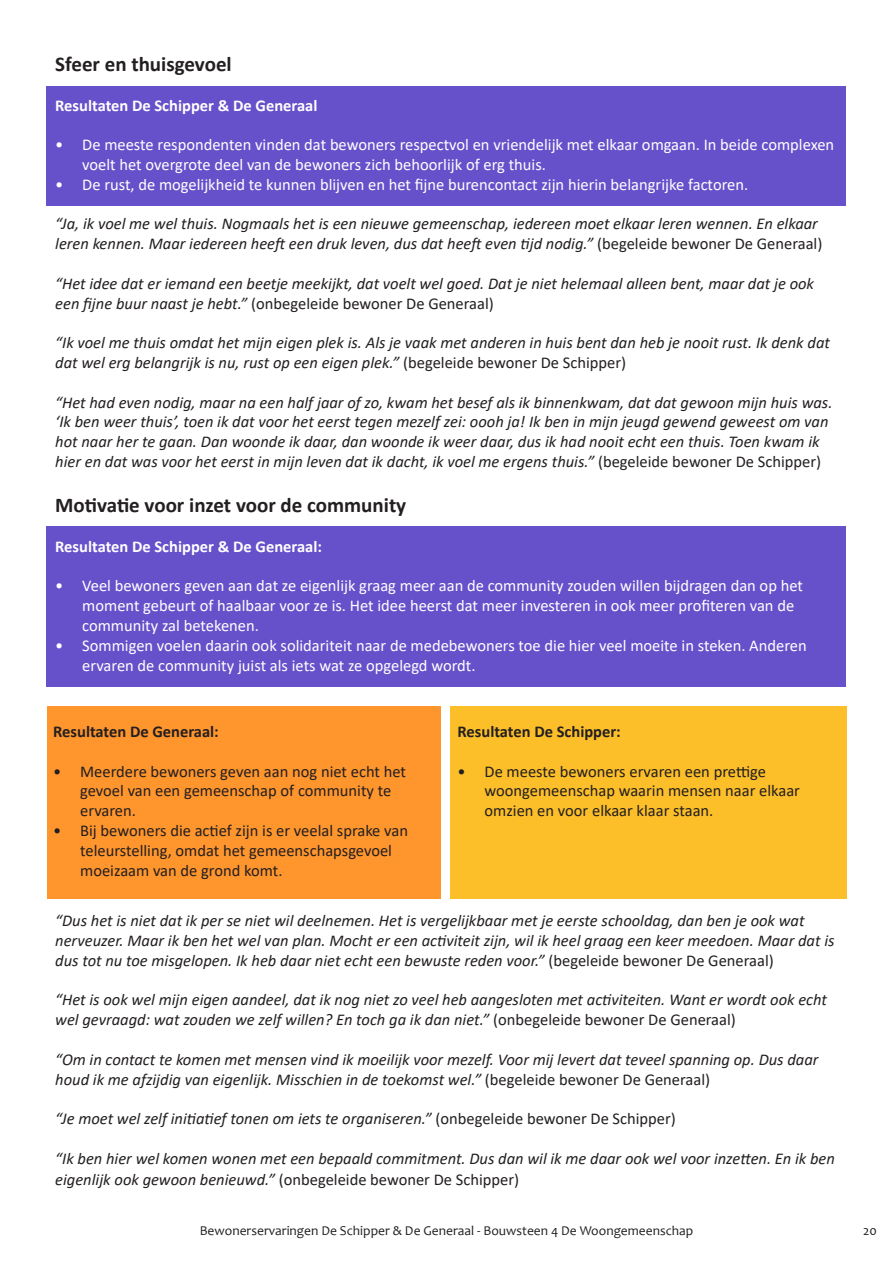
<style>
.page{position:relative;width:893px;height:1263px;background:#fff}
.page>*{position:absolute;margin:0;border:0;box-sizing:border-box;transform-origin:0 0}
.t1{font:700 21px "Calibri";color:#231f20}
.t2{font:italic 16.5px/19.8px "Calibri";color:#231f20}
.t3{font:16.5px/19.8px "Calibri";color:#fff}
.t4{font:16.5px/19.8px "Calibri";color:#231f20}
.t5{font:700 16.5px "Calibri";color:#fff}
.t6{font:700 16.5px "Calibri";color:#231f20}
.t7{font:13.5px "Candara";color:#231f20}
.s1{font-style:normal}
</style>
<div class="page">
<div style="left:47px;top:526px;width:799px;height:161px;background:#6751ca"></div>
<div style="left:47px;top:86px;width:799px;height:119px;background:#6751ca"></div>
<div style="left:450px;top:706px;width:396px;height:192px;background:#fcbf2a"></div>
<div style="left:47px;top:706px;width:394px;height:192px;background:#ff952d"></div>
<p class="t1" style="left:55px;top:49px;width:178px">Sfeer en thuisgevoel</p>
<p class="t5" style="left:55px;top:93px;width:264px">Resultaten De Schipper &amp; De Generaal</p>
<p class="t3" style="left:82px;top:134px;width:753px;text-indent:-27px">• De meeste respondenten vinden dat bewoners respectvol en vriendelijk met elkaar omgaan. In beide complexen voelt het overgrote deel van de bewoners zich behoorlijk of erg thuis.</p>
<p class="t3" style="left:55px;top:174px;width:694px">• De rust, de mogelijkheid te kunnen blijven en het fijne burencontact zijn hierin belangrijke factoren.</p>
<p class="t2" style="left:55px;top:213px;width:769px">“Ja, ik voel me wel thuis. Nogmaals het is een nieuwe gemeenschap, iedereen moet elkaar leren wennen. En elkaar leren kennen. Maar iedereen heeft een druk leven, dus dat heeft even tijd nodig.” <span class="s1">(begeleide bewoner De Generaal)</span></p>
<p class="t2" style="left:55px;top:273px;width:760px">“Het idee dat er iemand een beetje meekijkt, dat voelt wel goed. Dat je niet helemaal alleen bent, maar dat je ook een fijne buur naast je hebt.” <span class="s1">(onbegeleide bewoner De Generaal)</span></p>
<p class="t2" style="left:55px;top:332px;width:776px">“Ik voel me thuis omdat het mijn eigen plek is. Als je vaak met anderen in huis bent dan heb je nooit rust. Ik denk dat dat wel erg belangrijk is nu, rust op een eigen plek.” <span class="s1">(begeleide bewoner De Schipper)</span></p>
<p class="t2" style="left:55px;top:392px;width:779px">“Het had even nodig, maar na een half jaar of zo, kwam het besef als ik binnenkwam, dat dat gewoon mijn huis was. ‘Ik ben weer thuis’, toen ik dat voor het eerst tegen mezelf zei: oooh ja! Ik ben in mijn jeugd gewend geweest om van hot naar her te gaan. Dan woonde ik daar, dan woonde ik weer daar, dus ik had nooit echt een thuis. Toen kwam ik hier en dat was voor het eerst in mijn leven dat ik dacht, ik voel me ergens thuis.” <span class="s1">(begeleide bewoner De Schipper)</span></p>
<p class="t1" style="left:55px;top:490px;width:352px">Motivatie voor inzet voor de community</p>
<p class="t5" style="left:55px;top:534px;width:268px">Resultaten De Schipper &amp; De Generaal:</p>
<p class="t3" style="left:82px;top:575px;width:722px;text-indent:-27px">• Veel bewoners geven aan dat ze eigenlijk graag meer aan de community zouden willen bijdragen dan op het moment gebeurt of haalbaar voor ze is. Het idee heerst dat meer investeren in ook meer profiteren van de community zal betekenen.</p>
<p class="t3" style="left:82px;top:635px;width:726px;text-indent:-27px">• Sommigen voelen daarin ook solidariteit naar de medebewoners toe die hier veel moeite in steken. Anderen ervaren de community juist als iets wat ze opgelegd wordt.</p>
<p class="t6" style="left:53px;top:720px;width:167px">Resultaten De Generaal:</p>
<p class="t4" style="left:80px;top:761px;width:327px;text-indent:-27px">• Meerdere bewoners geven aan nog niet echt het gevoel van een gemeenschap of community te ervaren.</p>
<p class="t4" style="left:80px;top:820px;width:329px;text-indent:-27px">• Bij bewoners die actief zijn is er veelal sprake van teleurstelling, omdat het gemeenschapsgevoel moeizaam van de grond komt.</p>
<p class="t6" style="left:458px;top:720px;width:165px">Resultaten De Schipper:</p>
<p class="t4" style="left:484px;top:761px;width:317px;text-indent:-27px">• De meeste bewoners ervaren een prettige woongemeenschap waarin mensen naar elkaar omzien en voor elkaar klaar staan.</p>
<p class="t2" style="left:55px;top:910px;width:781px">“Dus het is niet dat ik per se niet wil deelnemen. Het is vergelijkbaar met je eerste schooldag, dan ben je ook wat nerveuzer. Maar ik ben het wel van plan. Mocht er een activiteit zijn, wil ik heel graag een keer meedoen. Maar dat is dus tot nu toe misgelopen. Ik heb daar niet echt een bewuste reden voor.” <span class="s1">(begeleide bewoner De Generaal)</span></p>
<p class="t2" style="left:55px;top:989px;width:773px">“Het is ook wel mijn eigen aandeel, dat ik nog niet zo veel heb aangesloten met activiteiten. Want er wordt ook echt wel gevraagd: wat zouden we zelf willen? En toch ga ik dan niet.” <span class="s1">(onbegeleide bewoner De Generaal)</span></p>
<p class="t2" style="left:55px;top:1049px;width:765px">“Om in contact te komen met mensen vind ik moeilijk voor mezelf. Voor mij levert dat teveel spanning op. Dus daar houd ik me afzijdig van eigenlijk. Misschien in de toekomst wel.” <span class="s1">(begeleide bewoner De Generaal)</span></p>
<p class="t2" style="left:55px;top:1108px;width:622px">“Je moet wel zelf initiatief tonen om iets te organiseren.” <span class="s1">(onbegeleide bewoner De Schipper)</span></p>
<p class="t2" style="left:55px;top:1147px;width:781px;line-height:21.6px">“Ik ben hier wel komen wonen met een bepaald commitment. Dus dan wil ik me daar ook wel voor inzetten. En ik ben eigenlijk ook gewoon benieuwd.” <span class="s1">(onbegeleide bewoner De Schipper)</span></p>
<p class="t7" style="left:200px;top:1222px;width:495px">Bewonerservaringen De Schipper &amp; De Generaal - Bouwsteen 4 De Woongemeenschap</p>
<p class="t7" style="left:863px;top:1222px;width:15px">20</p>
</div>
